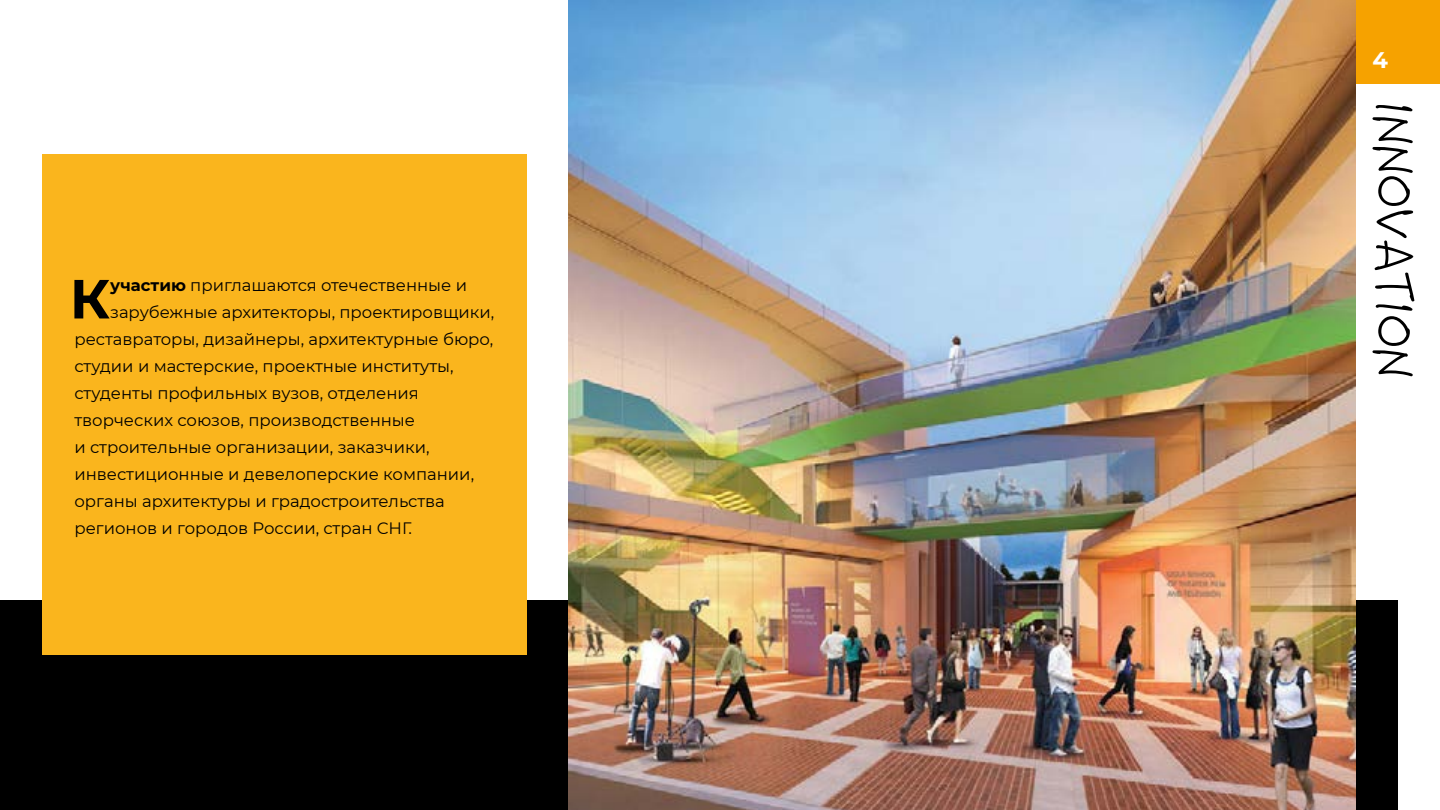
<style>
.page{position:relative;width:1440px;height:810px;background:#fff}
.page>*{position:absolute;margin:0;border:0;box-sizing:border-box;transform-origin:0 0}
.t1{font:700 55.05px "Montserrat";color:#000}
.t2{font:700 22.5px "Montserrat";color:#fff}
.t3{font:16.5px "Montserrat";color:#000}
.s1{font-weight:700}
</style>
<div class="page">
<div style="left:1356px;top:0;width:84px;height:84px;background:#f6a200"></div>
<div style="left:0;top:600px;width:1398px;height:210px;background:#000"></div>
<div style="left:42px;top:154px;width:485px;height:502px;background:#fab51d"></div>
<img style="left:569px;top:0;width:787px;height:810px">
<svg style="left:1373px;top:105px;width:41px;height:271px"></svg>
<h1 class="t1" style="left:70px;top:259px;width:42px">К</h1>
<p class="t3" style="left:110px;top:274px;width:358px"><span class="s1">участию</span> приглашаются отечественные и</p>
<p class="t3" style="left:110px;top:301px;width:385px">зарубежные архитекторы, проектировщики,</p>
<p class="t3" style="left:74px;top:328px;width:420px">реставраторы, дизайнеры, архитектурные бюро,</p>
<p class="t3" style="left:74px;top:355px;width:381px">студии и мастерские, проектные институты,</p>
<p class="t3" style="left:74px;top:382px;width:346px">студенты профильных вузов, отделения</p>
<p class="t3" style="left:74px;top:409px;width:342px">творческих союзов, производственные</p>
<p class="t3" style="left:74px;top:436px;width:357px">и строительные организации, заказчики,</p>
<p class="t3" style="left:74px;top:463px;width:401px">инвестиционные и девелоперские компании,</p>
<p class="t3" style="left:74px;top:490px;width:372px">органы архитектуры и градостроительства</p>
<p class="t3" style="left:74px;top:517px;width:339px">регионов и городов России, стран СНГ.</p>
<h2 class="t2" style="left:1372px;top:43px;width:17px">4</h2>
</div>
